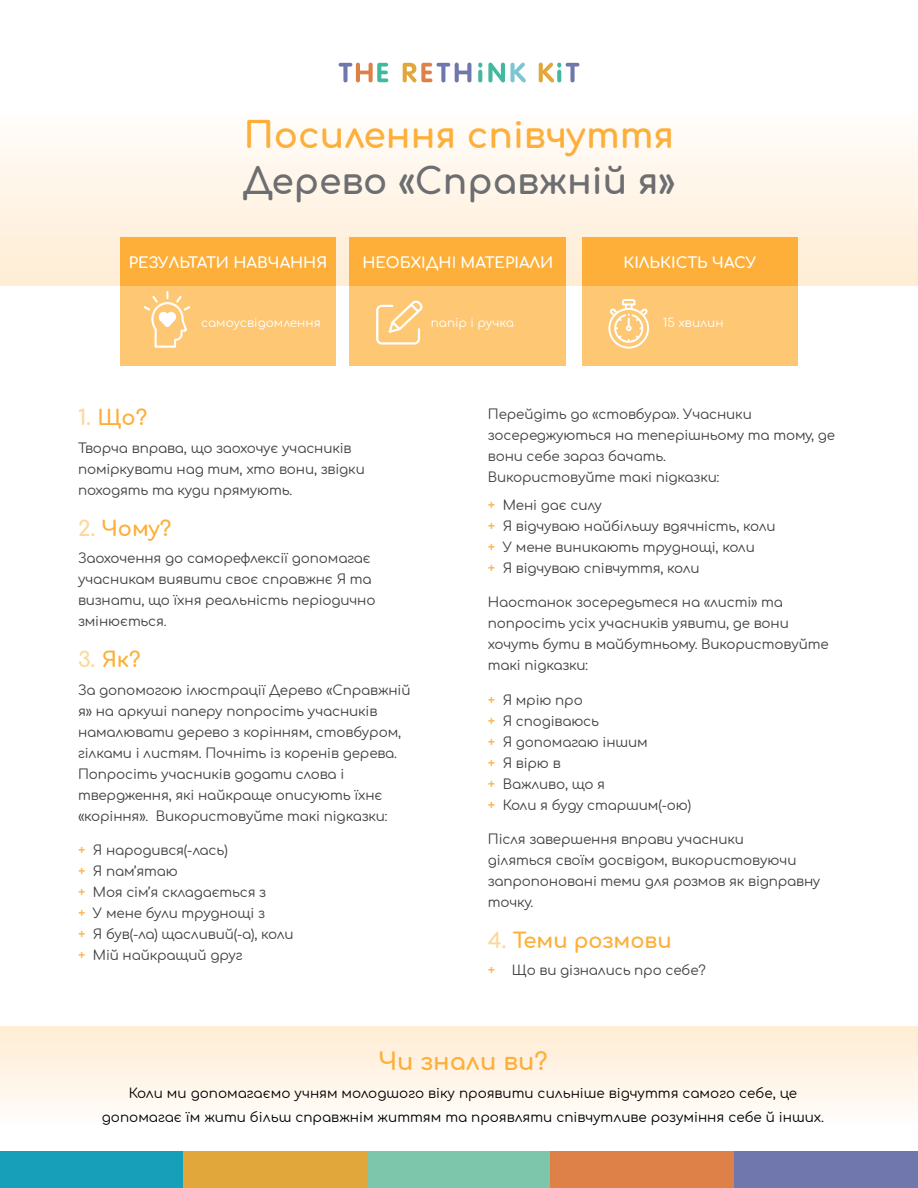
<style>
.page{position:relative;width:918px;height:1188px;background:#fff}
.page>*{position:absolute;margin:0;border:0;box-sizing:border-box;transform-origin:0 0}
.t1{font:700 36px "Comfortaa";color:#fdaf39}
.t2{font:700 36px "Comfortaa";color:#6d6e71}
.t3{font:700 24px "Comfortaa";color:#fdaf39}
.t4{font:700 21px "Comfortaa";color:#fdaf39}
.t5{font:700 15px "Comfortaa";color:#fff}
.t6{font:13.5px/21px "Comfortaa";letter-spacing:-.01em;color:#414042}
.t7{font:13.5px/24px "Comfortaa";color:#000;text-align:center}
.t8{font:12px "Comfortaa";color:#fff}
.s1{color:#fed79c}
.s2{font-weight:700;color:#fdb74d}
</style>
<div class="page">
<svg style="left:0;top:1026px;width:918px;height:82px"></svg>
<div style="left:0;top:1151px;width:184px;height:37px;background:#179eb8"></div>
<div style="left:184px;top:1151px;width:183px;height:37px;background:#e2a73a"></div>
<div style="left:367px;top:1151px;width:184px;height:37px;background:#7ec6ab"></div>
<div style="left:550px;top:1151px;width:184px;height:37px;background:#dd8149"></div>
<div style="left:734px;top:1151px;width:184px;height:37px;background:#6f77ad"></div>
<div style="left:0;top:0;width:918px;height:286px;background:linear-gradient(to bottom,#fff,#ffeed8)"></div>
<svg style="left:403px;top:63px;width:68px;height:19px"></svg>
<svg style="left:488px;top:63px;width:38px;height:19px"></svg>
<svg style="left:478px;top:70px;width:4px;height:12px"></svg>
<svg style="left:478px;top:63px;width:4px;height:5px"></svg>
<svg style="left:539px;top:63px;width:40px;height:19px"></svg>
<svg style="left:339px;top:63px;width:49px;height:19px"></svg>
<div style="left:120px;top:237px;width:216px;height:129px;background:#fdaf39"></div>
<div style="left:120px;top:286px;width:216px;height:80px;background:#fec774"></div>
<svg style="left:144px;top:291px;width:46px;height:57px"></svg>
<div style="left:350px;top:237px;width:216px;height:129px;background:#fdaf39"></div>
<div style="left:350px;top:286px;width:216px;height:80px;background:#fec774"></div>
<div style="left:582px;top:237px;width:216px;height:129px;background:#fdaf39"></div>
<div style="left:582px;top:286px;width:216px;height:80px;background:#fec774"></div>
<svg style="left:608px;top:299px;width:41px;height:50px"></svg>
<svg style="left:376px;top:300px;width:47px;height:45px"></svg>
<h1 class="t1" style="left:244px;top:102px;width:432px">Посилення співчуття</h1>
<h1 class="t2" style="left:243px;top:147px;width:434px">Дерево «Справжній я»</h1>
<p class="t5" style="left:129px;top:249px;width:200px">РЕЗУЛЬТАТИ НАВЧАННЯ</p>
<p class="t8" style="left:201px;top:312px;width:121px">самоусвідомлення</p>
<p class="t5" style="left:362px;top:249px;width:193px">НЕОБХІДНІ МАТЕРІАЛИ</p>
<p class="t8" style="left:431px;top:312px;width:85px">папір і ручка</p>
<p class="t5" style="left:623px;top:249px;width:135px">КІЛЬКІСТЬ ЧАСУ</p>
<p class="t8" style="left:663px;top:312px;width:62px">15 хвилин</p>
<h3 class="t4" style="left:78px;top:398px;width:71px"><span class="s1">1.</span> Що?</h3>
<p class="t6" style="left:78px;top:436px;width:288px">Творча вправа, що заохочує учасників поміркувати над тим, хто вони, звідки походять та куди прямують.</p>
<h3 class="t4" style="left:78px;top:509px;width:95px"><span class="s1">2.</span> Чому?</h3>
<p class="t6" style="left:78px;top:546px;width:299px">Заохочення до саморефлексії допомагає учасникам виявити своє справжнє Я та визнати, що їхня реальність періодично змінюється.</p>
<h3 class="t4" style="left:78px;top:640px;width:64px"><span class="s1">3.</span> Як?</h3>
<p class="t6" style="left:78px;top:677px;width:334px">За допомогою ілюстрації Дерево «Справжній я» на аркуші паперу попросіть учасників намалювати дерево з корінням, стовбуром, гілками і листям. Почніть із коренів дерева.<br>Попросіть учасників додати слова і твердження, які найкраще описують їхнє «коріння». Використовуйте такі підказки:</p>
<p class="t6" style="left:78px;top:838px;width:217px"><span class="s2">+</span> Я народився(-лась)<br><span class="s2">+</span> Я пам’ятаю<br><span class="s2">+</span> Моя сім’я складається з<br><span class="s2">+</span> У мене були труднощі з<br><span class="s2">+</span> Я був(-ла) щасливий(-а), коли <span class="s2">+</span> Мій найкращий друг</p>
<p class="t6" style="left:488px;top:402px;width:349px">Перейдіть до «стовбура». Учасники зосереджуються на теперішньому та тому, де вони себе зараз бачать.<br>Використовуйте такі підказки:</p>
<p class="t6" style="left:488px;top:492px;width:289px"><span class="s2">+</span> Мені дає силу<br><span class="s2">+</span> Я відчуваю найбільшу вдячність, коли <span class="s2">+</span> У мене виникають труднощі, коли<br><span class="s2">+</span> Я відчуваю співчуття, коли</p>
<p class="t6" style="left:488px;top:590px;width:342px">Наостанок зосередьтеся на «листі» та попросіть усіх учасників уявити, де вони хочуть бути в майбутньому. Використовуйте такі підказки:</p>
<p class="t6" style="left:488px;top:687px;width:205px"><span class="s2">+</span> Я мрію про<br><span class="s2">+</span> Я сподіваюсь<br><span class="s2">+</span> Я допомагаю іншим<br><span class="s2">+</span> Я вірю в<br><span class="s2">+</span> Важливо, що я<br><span class="s2">+</span> Коли я буду старшим(-ою)</p>
<p class="t6" style="left:488px;top:827px;width:334px">Після завершення вправи учасники<br>діляться своїм досвідом, використовуючи запропоновані теми для розмов як відправну точку.</p>
<h3 class="t4" style="left:488px;top:921px;width:185px"><span class="s1">4.</span> Теми розмови</h3>
<p class="t6" style="left:488px;top:958px;width:220px"><span class="s2">+</span> Що ви дізнались про себе?</p>
<h2 class="t3" style="left:378px;top:1039px;width:171px">Чи знали ви?</h2>
<p class="t7" style="left:102px;top:1079px;width:724px">Коли ми допомагаємо учням молодшого віку проявити сильніше відчуття самого себе, це допомагає їм жити більш справжнім життям та проявляти співчутливе розуміння себе й інших.</p>
</div>
